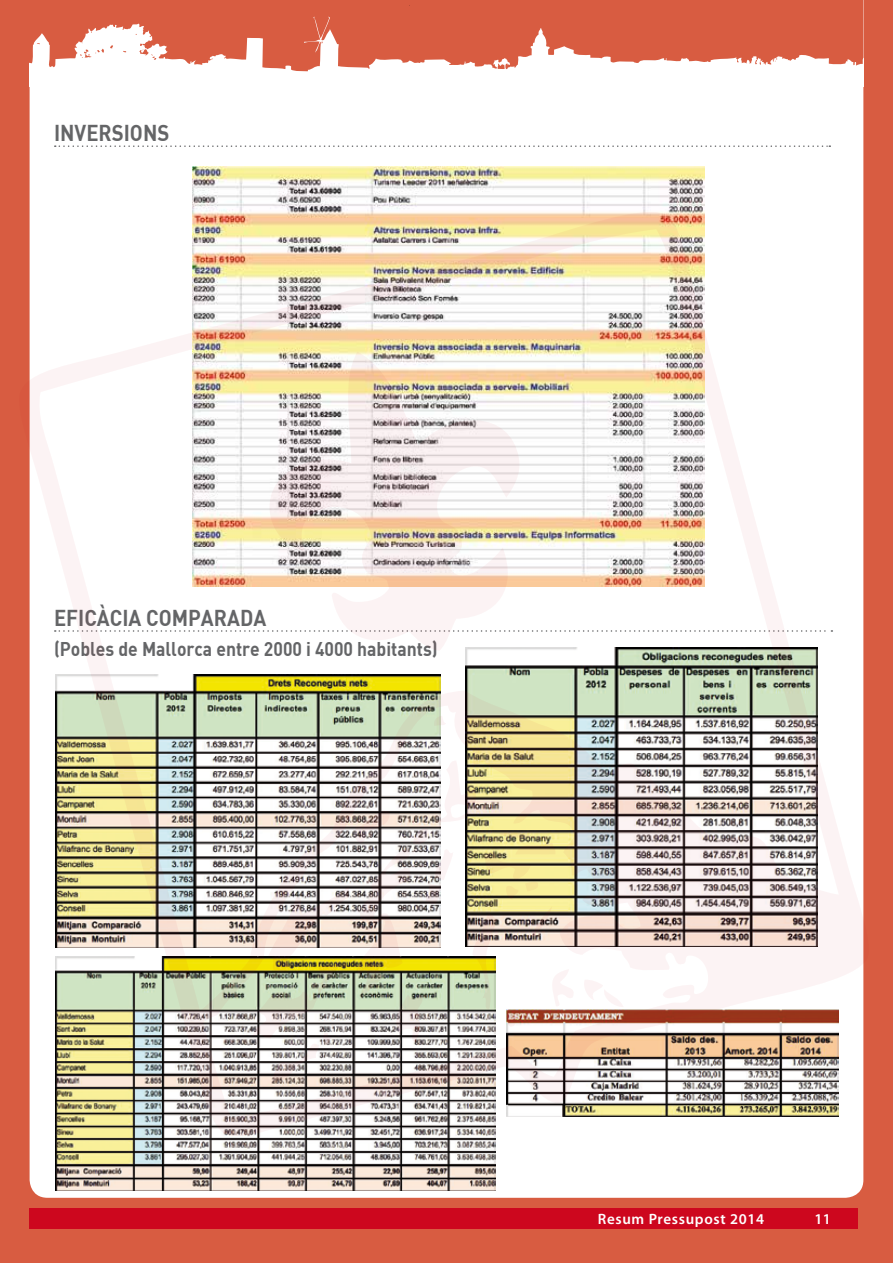
<style>
.page{position:relative;width:893px;height:1263px;background:#d85c41}
.page>*{position:absolute;margin:0;border:0;box-sizing:border-box;transform-origin:0 0}
.t1{font:22.5px "DIN Bold";color:#646567;scale:.9 1}
.t2{font:19.5px "DIN Bold";color:#646567;scale:.9 1}
.t3{font:600 15px "Myriad Pro";letter-spacing:.045em;color:#fff}
</style>
<div class="page">
<div style="left:30px;top:86px;width:833px;height:1112px;background:#fff"></div>
<div style="left:30px;top:1208px;width:828px;height:21px;background:#cd071e"></div>
<svg style="left:30px;top:16px;width:833px;height:70px"></svg>
<svg style="left:55px;top:145px;width:775px;height:2px;background:#e2e2e3"></svg>
<img style="left:193px;top:167px;width:511px;height:33px">
<img style="left:56px;top:1141px;width:439px;height:49px">
<img style="left:29px;top:200px;width:835px;height:941px">
<svg style="left:260px;top:352px;width:262px;height:299px;background:#e8ded4"></svg>
<svg style="left:433px;top:716px;width:13px;height:11px"></svg>
<img style="left:252px;top:760px;width:372px;height:323px">
<p class="t1" style="left:54px;top:118px;width:128px">I NVERSIONS</p>
<p class="t1" style="left:54px;top:603px;width:237px">EFI CÀCIA COM PARADA</p>
<p class="t2" style="left:54px;top:636px;width:428px">(Pobles de Mallorca entre 2000 i 4000 habitants)</p>
<p class="t3" style="left:598px;top:1210px;width:168px">Resum Pressupost 2014</p>
<p class="t3" style="left:815px;top:1210px;width:18px">11</p>
</div>
